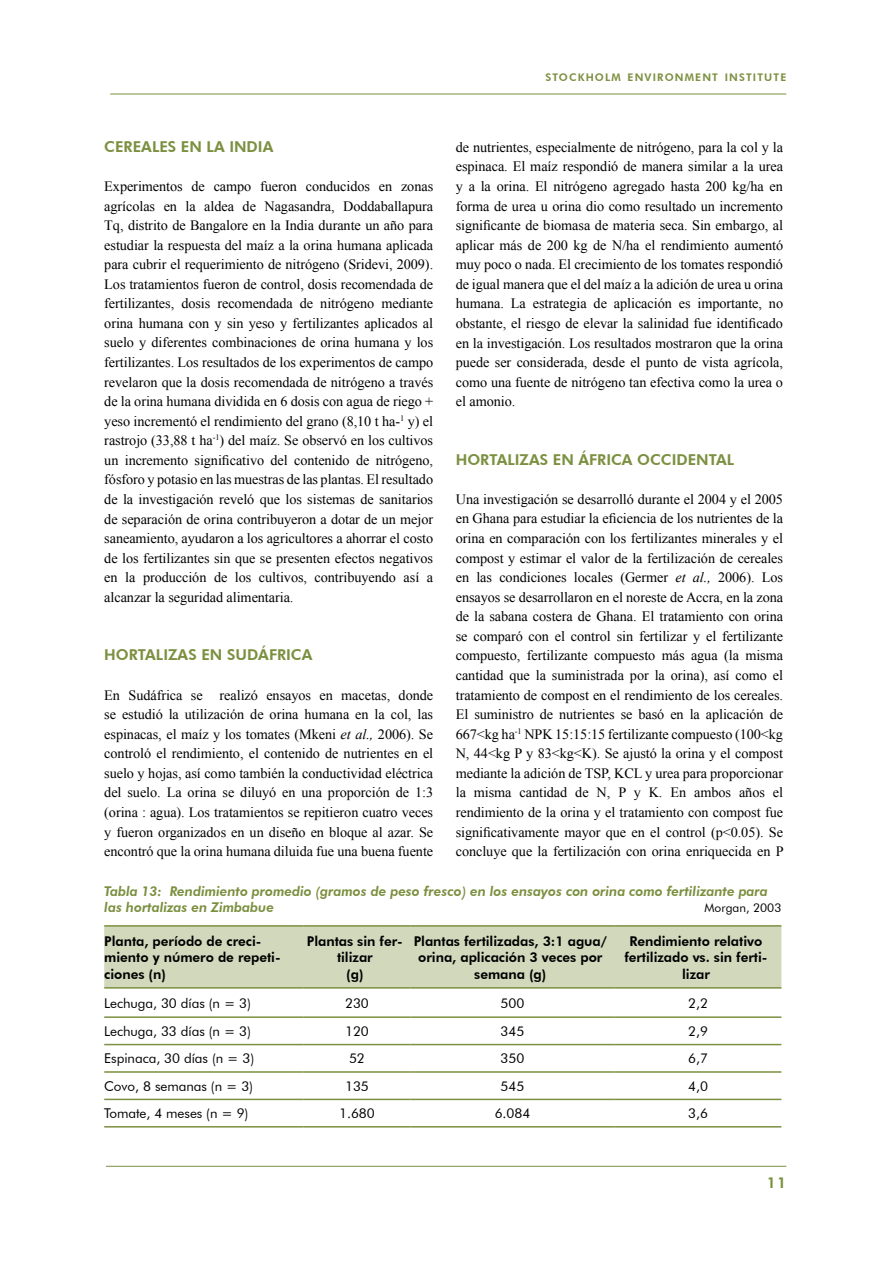
<style>
.page{position:relative;width:893px;height:1263px;background:#fff}
.page>*{position:absolute;margin:0;border:0;box-sizing:border-box;transform-origin:0 0}
.t1{font:800 15px "Futura BT";color:#7b9040}
.t2{font:800 15px "Futura BT";color:#7b9040}
.t3{font:14.25px/19.5px "Times New Roman";letter-spacing:-.005em;color:#000;text-align:justify}
.t4{font:800 13.5px/16.5px "Futura BT";letter-spacing:-.005em;color:#000;text-align:center}
.t5{font:13.5px "Futura BT";letter-spacing:-.005em;color:#000}
.t6{font:italic 800 13.5px/16.2px "Futura BT";letter-spacing:-.005em;color:#7b9040}
.t7{font:12px "Futura BT";color:#000}
.t8{font:800 10.5px "Futura BT";letter-spacing:.105em;color:#7b9040}
.s1{font-style:italic}
</style>
<div class="page">
<hr style="left:106px;top:1166px;width:680px;height:1px;background:#7b9040">
<hr style="left:110px;top:94px;width:676px;height:1px;background:#7b9040">
<div style="left:104px;top:927px;width:677px;height:60px;background:#d1d8bc"></div>
<hr style="left:104px;top:1016px;width:200px;height:2px;background:#7b9040">
<hr style="left:304px;top:1016px;width:106px;height:2px;background:#7b9040">
<hr style="left:410px;top:1016px;width:205px;height:2px;background:#7b9040">
<hr style="left:615px;top:1016px;width:166px;height:2px;background:#7b9040">
<hr style="left:104px;top:1044px;width:200px;height:1px;background:#7b9040">
<hr style="left:304px;top:1044px;width:106px;height:1px;background:#7b9040">
<hr style="left:410px;top:1044px;width:205px;height:1px;background:#7b9040">
<hr style="left:615px;top:1044px;width:166px;height:1px;background:#7b9040">
<hr style="left:104px;top:1071px;width:200px;height:2px;background:#7b9040">
<hr style="left:304px;top:1071px;width:106px;height:2px;background:#7b9040">
<hr style="left:410px;top:1071px;width:205px;height:2px;background:#7b9040">
<hr style="left:615px;top:1071px;width:166px;height:2px;background:#7b9040">
<hr style="left:104px;top:1099px;width:200px;height:1px;background:#7b9040">
<hr style="left:304px;top:1099px;width:106px;height:1px;background:#7b9040">
<hr style="left:410px;top:1099px;width:205px;height:1px;background:#7b9040">
<hr style="left:615px;top:1099px;width:166px;height:1px;background:#7b9040">
<hr style="left:104px;top:1126px;width:200px;height:1px;background:#7b9040">
<hr style="left:304px;top:1126px;width:106px;height:1px;background:#7b9040">
<hr style="left:410px;top:1126px;width:205px;height:1px;background:#7b9040">
<hr style="left:615px;top:1126px;width:166px;height:1px;background:#7b9040">
<hr style="left:104px;top:925px;width:200px;height:2px;background:#7b9040">
<hr style="left:304px;top:925px;width:106px;height:2px;background:#7b9040">
<hr style="left:410px;top:925px;width:205px;height:2px;background:#7b9040">
<hr style="left:615px;top:925px;width:166px;height:2px;background:#7b9040">
<hr style="left:104px;top:987px;width:200px;height:1px;background:#7b9040">
<hr style="left:304px;top:987px;width:106px;height:1px;background:#7b9040">
<hr style="left:410px;top:987px;width:205px;height:1px;background:#7b9040">
<hr style="left:615px;top:987px;width:166px;height:1px;background:#7b9040">
<p class="t8" style="left:545px;top:71px;width:242px">STOCKHOLM ENVIRONMENT INSTITUTE</p>
<p class="t1" style="left:104px;top:137px;width:21px">Cereales</p>
<p class="t1" style="left:181px;top:137px;width:64px">en la India</p>
<p class="t3" style="left:104px;top:176px;width:330px">Experimentos de campo fueron conducidos en zonas agrícolas en la aldea de Nagasandra, Doddaballapura Tq, distrito de Bangalore en la India durante un año para estudiar la respuesta del maíz a la orina humana aplicada para cubrir el requerimiento de nitrógeno (Sridevi, 2009).<br>Los tratamientos fueron de control, dosis recomendada de fertilizantes, dosis recomendada de nitrógeno mediante orina humana con y sin yeso y fertilizantes aplicados al suelo y diferentes combinaciones de orina humana y los fertilizantes. Los resultados de los experimentos de campo revelaron que la dosis recomendada de nitrógeno a través de la orina humana dividida en 6 dosis con agua de riego + yeso incrementó el rendimiento del grano (8,10 t ha-<sup>1</sup> y) el rastrojo (33,88 t ha<sup>-1</sup>) del maíz. Se observó en los cultivos un incremento significativo del contenido de nitrógeno, fósforo y potasio en las muestras de las plantas. El resultado de la investigación reveló que los sistemas de sanitarios de separación de orina contribuyeron a dotar de un mejor saneamiento, ayudaron a los agricultores a ahorrar el costo de los fertilizantes sin que se presenten efectos negativos en la producción de los cultivos, contribuyendo así a alcanzar la seguridad alimentaria.</p>
<p class="t1" style="left:104px;top:646px;width:21px">Hortali</p>
<p class="t1" style="left:168px;top:646px;width:111px">zas en Sudáfrica</p>
<p class="t3" style="left:104px;top:685px;width:330px">En Sudáfrica se realizó ensayos en macetas, donde se estudió la utilización de orina humana en la col, las espinacas, el maíz y los tomates (Mkeni <span class="s1">et al.,</span> 2006). Se controló el rendimiento, el contenido de nutrientes en el suelo y hojas, así como también la conductividad eléctrica del suelo. La orina se diluyó en una proporción de 1:3 (orina : agua). Los tratamientos se repitieron cuatro veces y fueron organizados en un diseño en bloque al azar. Se encontró que la orina humana diluida fue una buena fuente</p>
<p class="t3" style="left:456px;top:137px;width:329px">de nutrientes, especialmente de nitrógeno, para la col y la espinaca. El maíz respondió de manera similar a la urea y a la orina. El nitrógeno agregado hasta 200 kg/ha en forma de urea u orina dio como resultado un incremento significante de biomasa de materia seca. Sin embargo, al aplicar más de 200 kg de N/ha el rendimiento aumentó muy poco o nada. El crecimiento de los tomates respondió de igual manera que el del maíz a la adición de urea u orina humana. La estrategia de aplicación es importante, no obstante, el riesgo de elevar la salinidad fue identificado en la investigación. Los resultados mostraron que la orina puede ser considerada, desde el punto de vista agrícola, como una fuente de nitrógeno tan efectiva como la urea o el amonio.</p>
<p class="t1" style="left:456px;top:450px;width:21px">Hortali</p>
<p class="t1" style="left:520px;top:450px;width:69px">zasen África</p>
<p class="t1" style="left:637px;top:450px;width:24px">Occidental</p>
<p class="t3" style="left:456px;top:489px;width:329px">Una investigación se desarrolló durante el 2004 y el 2005 en Ghana para estudiar la eficiencia de los nutrientes de la orina en comparación con los fertilizantes minerales y el compost y estimar el valor de la fertilización de cereales en las condiciones locales (Germer <span class="s1">et al.,</span> 2006). Los ensayos se desarrollaron en el noreste de Accra, en la zona de la sabana costera de Ghana. El tratamiento con orina se comparó con el control sin fertilizar y el fertilizante compuesto, fertilizante compuesto más agua (la misma cantidad que la suministrada por la orina), así como el tratamiento de compost en el rendimiento de los cereales.<br>El suministro de nutrientes se basó en la aplicación de 667&lt;kg ha<sup>-1</sup> NPK 15:15:15 fertilizante compuesto (100&lt;kg N, 44&lt;kg P y 83&lt;kg&lt;K). Se ajustó la orina y el compost mediante la adición de TSP, KCL y urea para proporcionar la misma cantidad de N, P y K. En ambos años el rendimiento de la orina y el tratamiento con compost fue significativamente mayor que en el control (p&lt;0.05). Se concluye que la fertilización con orina enriquecida en P</p>
<p class="t6" style="left:104px;top:883px;width:665px">Tabla 13: Rendimiento promedio (gramos de peso fresco) en los ensayos con orina como fertilizante para las hortalizas en Zimbabue</p>
<p class="t7" style="left:705px;top:901px;width:78px">Morgan, 2003</p>
<p class="t4" style="left:104px;top:932px;width:178px;text-align:left">Planta, período de creci&shy;miento y número de repeti&shy;ciones (n)</p>
<p class="t4" style="left:307px;top:932px;width:97px">Plantas sin fer&shy;tilizar<br>(g)</p>
<p class="t4" style="left:414px;top:932px;width:195px">Plantas fertilizadas, 3:1 agua/ orina, aplicación 3 veces por semana (g)</p>
<p class="t4" style="left:624px;top:932px;width:145px">Rendimiento relativo fertilizado vs. sin ferti&shy;lizar</p>
<p class="t5" style="left:104px;top:995px;width:148px">Lechuga, 30 días (n = 3)</p>
<p class="t5" style="left:345px;top:995px;width:25px">230</p>
<p class="t5" style="left:501px;top:995px;width:25px">500</p>
<p class="t5" style="left:688px;top:995px;width:21px">2,2</p>
<p class="t5" style="left:104px;top:1023px;width:148px">Lechuga, 33 días (n = 3)</p>
<p class="t5" style="left:345px;top:1023px;width:25px">120</p>
<p class="t5" style="left:501px;top:1023px;width:25px">345</p>
<p class="t5" style="left:688px;top:1023px;width:21px">2,9</p>
<p class="t5" style="left:104px;top:1050px;width:151px">Espinaca, 30 días (n = 3)</p>
<p class="t5" style="left:349px;top:1050px;width:17px">52</p>
<p class="t5" style="left:501px;top:1050px;width:25px">350</p>
<p class="t5" style="left:688px;top:1050px;width:21px">6,7</p>
<p class="t5" style="left:104px;top:1078px;width:150px">Covo, 8 semanas (n = 3)</p>
<p class="t5" style="left:345px;top:1078px;width:25px">135</p>
<p class="t5" style="left:501px;top:1078px;width:25px">545</p>
<p class="t5" style="left:688px;top:1078px;width:21px">4,0</p>
<p class="t5" style="left:104px;top:1105px;width:146px">Tomate, 4 meses (n = 9)</p>
<p class="t5" style="left:339px;top:1105px;width:37px">1.680</p>
<p class="t5" style="left:495px;top:1105px;width:37px">6.084</p>
<p class="t5" style="left:688px;top:1105px;width:21px">3,6</p>
<p class="t2" style="left:767px;top:1173px;width:21px">11</p>
</div>
